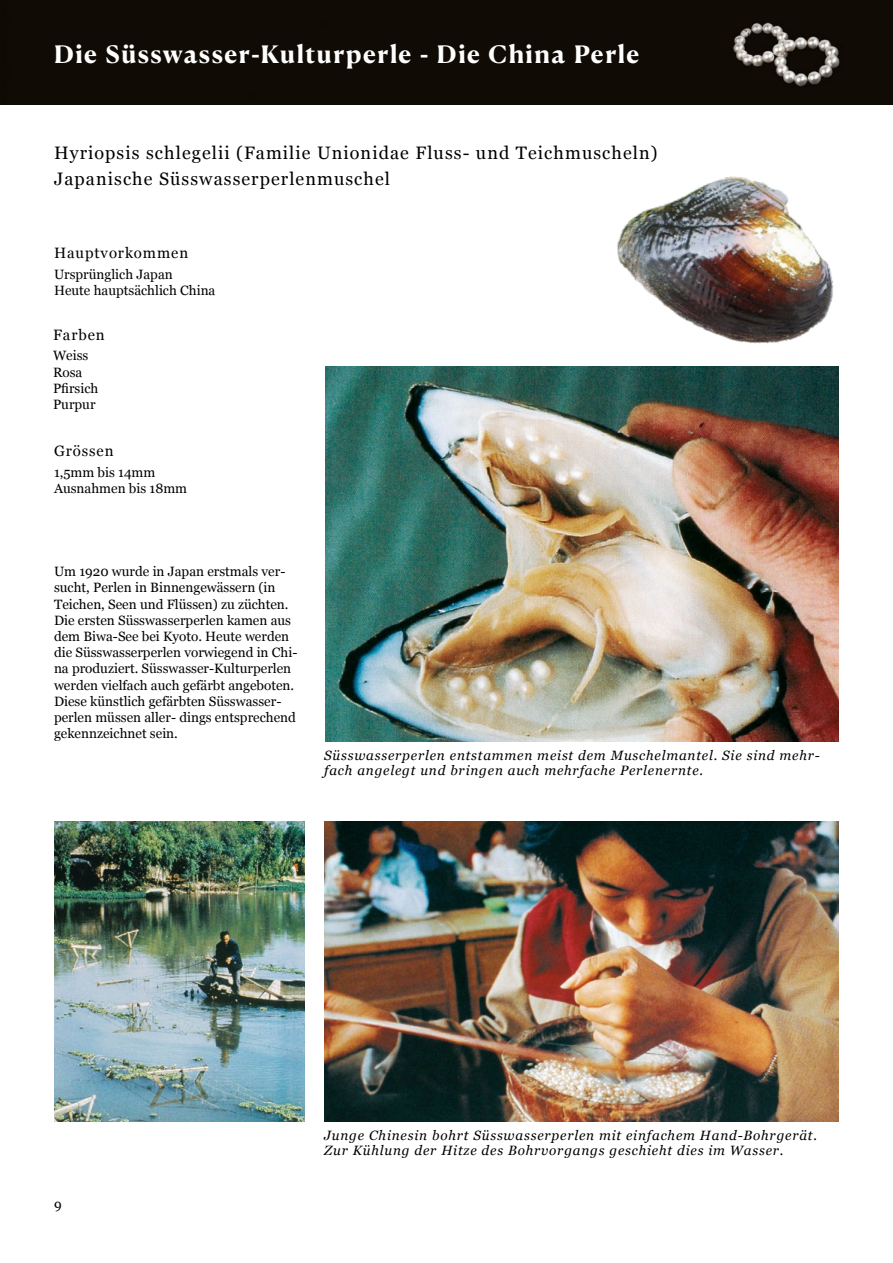
<style>
.page{position:relative;width:893px;height:1263px;background:#fff}
.page>*{position:absolute;margin:0;border:0;box-sizing:border-box;transform-origin:0 0}
.t1{font:700 24px "Canela Text";letter-spacing:.06em;color:#fff}
.t2{font:18px/25.5px "Georgia";letter-spacing:.06em;color:#000}
.t3{font:15px "Georgia";letter-spacing:.06em;color:#000}
.t4{font:13.5px/16.2px "Georgia";color:#000}
.t5{font:italic 13.5px/15px "Georgia";letter-spacing:.06em;color:#000}
</style>
<div class="page">
<div style="left:0;top:0;width:893px;height:104px;background:#100b05"></div>
<img style="left:54px;top:821px;width:251px;height:300px">
<img style="left:325px;top:367px;width:514px;height:374px">
<img style="left:324px;top:821px;width:515px;height:300px">
<img style="left:589px;top:176px;width:250px;height:212px">
<h1 class="t1" style="left:54px;top:32px;width:587px">Die Süsswasser-Kulturperle - Die China Perle</h1>
<h2 class="t2" style="left:54px;top:140px;width:605px">Hyriopsis schlegelii (Familie Unionidae Fluss- und Teichmuscheln)<br>Japanische Süsswasserperlenmuschel</h2>
<p class="t3" style="left:54px;top:242px;width:136px">Hauptvorkommen</p>
<p class="t4" style="left:54px;top:265px;width:163px">Ursprünglich Japan<br>Heute hauptsächlich China</p>
<p class="t3" style="left:53px;top:324px;width:53px">Farben</p>
<p class="t4" style="left:53px;top:347px;width:47px">Weiss<br>Rosa<br>Pfirsich<br>Purpur</p>
<p class="t3" style="left:54px;top:440px;width:61px">Grössen</p>
<p class="t4" style="left:54px;top:463px;width:135px">1,5mm bis 14mm<br>Ausnahmen bis 18mm</p>
<p class="t4" style="left:54px;top:563px;width:245px">Um 1920 wurde in Japan erstmals ver&shy;sucht, Perlen in Binnengewässern (in Teichen, Seen und Flüssen) zu züchten.<br>Die ersten Süsswasserperlen kamen aus dem Biwa-See bei Kyoto. Heute werden die Süsswasserperlen vorwiegend in Chi&shy;na produziert. Süsswasser-Kulturperlen werden vielfach auch gefärbt angeboten.<br>Diese künstlich gefärbten Süsswasser&shy;perlen müssen aller- dings entsprechend gekennzeichnet sein.</p>
<p class="t5" style="left:324px;top:747px;width:497px">Süsswasserperlen entstammen meist dem Muschelmantel. Sie sind mehr&shy;fach angelegt und bringen auch mehrfache Perlenernte.</p>
<p class="t4" style="left:54px;top:1196px;width:9px">9</p>
<p class="t5" style="left:324px;top:1127px;width:494px">Junge Chinesin bohrt Süsswasserperlen mit einfachem Hand-Bohrgerät.<br>Zur Kühlung der Hitze des Bohrvorgangs geschieht dies im Wasser.</p>
</div>
